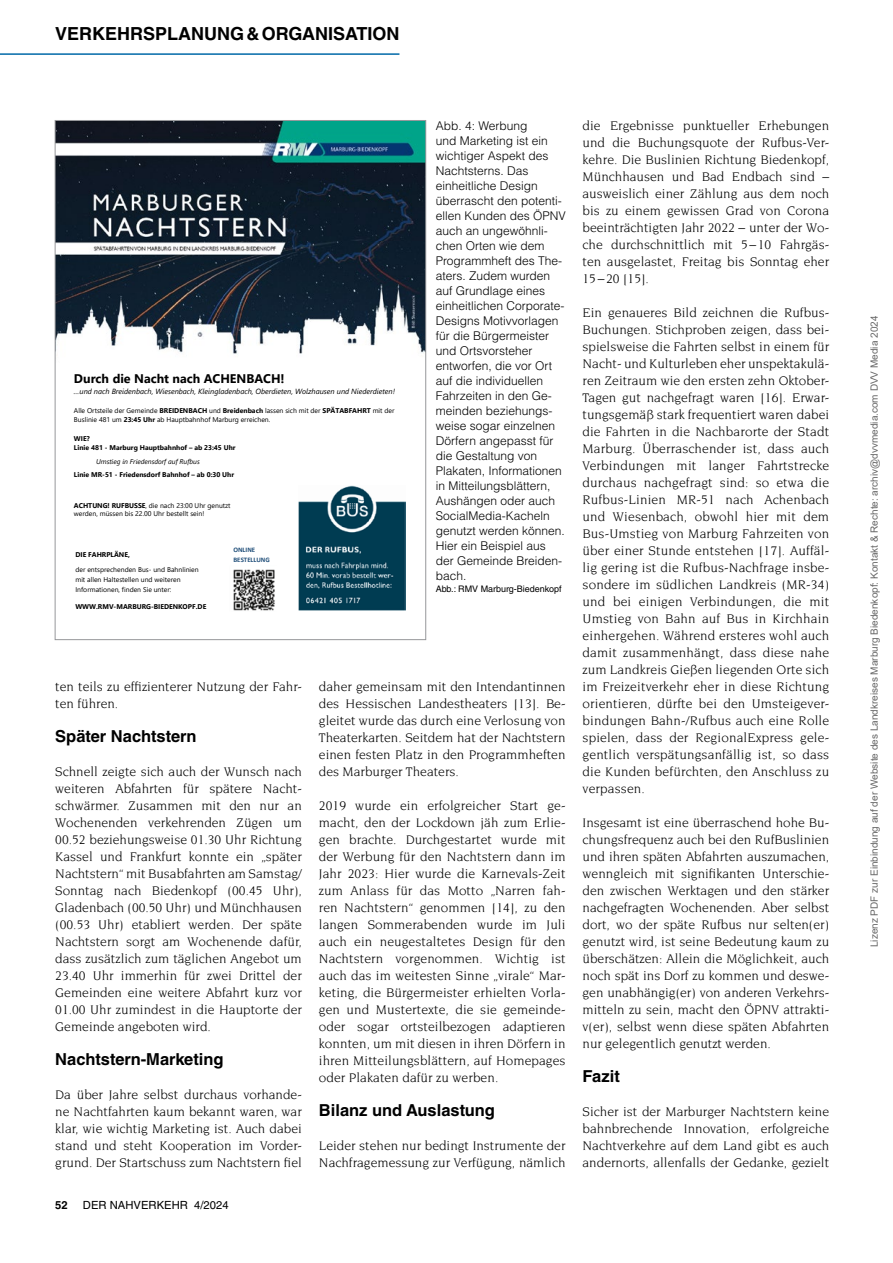
<style>
.page{position:relative;width:893px;height:1263px;background:#fff}
.page>*{position:absolute;margin:0;border:0;box-sizing:border-box;transform-origin:0 0}
.t1{font:700 18px "Helvetica LT Std";color:#000}
.t2{font:700 16.5px "Helvetica LT Std";color:#000}
.t3{font:13.5px/17px "Novarese Std";color:#000;text-align:justify}
.t4{font:700 12.45px "Segoe UI";color:#000}
.t5{font:300 12px/15px "Helvetica LT Std";color:#000}
.t6{font:11.25px "Helvetica LT Std";color:#000}
.t7{font:700 11.25px "Helvetica LT Std";color:#000}
.t8{font:10.05px "Arial";color:rgb(0 0 0/.6)}
.t9{font:9px "Helvetica LT Std";color:#000}
.t10{font:italic 7.5px "Segoe UI";color:#000}
.t11{font:6.9px/9.9px "Segoe UI";color:#000}
.t12{font:700 6.9px/9.1px "Segoe UI";color:#000}
.t13{font:italic 6.9px "Segoe UI";color:#000}
.t14{font:700 6.9px/9px "Calibri";color:#1f4e79}
.s1{font-weight:700}
</style>
<div class="page">
<hr style="left:0;top:53px;width:399px;height:2px;background:#0069a8">
<img style="left:233px;top:569px;width:42px;height:42px">
<img style="left:57px;top:122px;width:367px;height:232px">
<img style="left:298px;top:486px;width:107px;height:124px">
<h1 class="t1" style="left:55px;top:22px;width:346px">VERKEHRSPLANUNG&amp;ORGANISATION</h1>
<p class="t4" style="left:74px;top:367px;width:212px">Durch die Nacht nach ACHENBACH!</p>
<p class="t10" style="left:74px;top:384px;width:323px">…und nach Breidenbach, Wiesenbach, Kleingladenbach, Oberdieten, Wolzhausen und Niederdieten!</p>
<p class="t11" style="left:74px;top:406px;width:322px;line-height:9.1px">Alle Ortsteile der Gemeinde <span class="s1">BREIDENBACH</span> und <span class="s1">Breidenbach</span> lassen sich mit der <span class="s1">SPÄTABFAHRT</span> mit der<br>Buslinie 481 um <span class="s1">23:45 Uhr</span> ab Hauptbahnhof Marburg erreichen.</p>
<p class="t12" style="left:74px;top:433px;width:163px">WIE?<br>Linie 481 - Marburg Hauptbahnhof – ab 23:45 Uhr</p>
<p class="t13" style="left:96px;top:455px;width:105px">Umstieg in Friedensdorf auf Rufbus</p>
<p class="t12" style="left:74px;top:470px;width:162px">Linie MR-51 - Friedensdorf Bahnhof – ab 0:30 Uhr</p>
<p class="t11" style="left:74px;top:501px;width:158px;line-height:7.5px"><span class="s1">ACHTUNG! RUFBUSSE</span>, die nach 23:00 Uhr genutzt werden, müssen bis 22.00 Uhr bestellt sein!</p>
<p class="t12" style="left:75px;top:550px;width:56px">DIE FAHRPLÄNE,</p>
<p class="t11" style="left:75px;top:564px;width:125px">der entsprechenden Bus- und Bahnlinien mit allen Haltestellen und weiteren<br>Informationen, finden Sie unter:</p>
<p class="t12" style="left:75px;top:602px;width:132px">WWW.RMV-MARBURG-BIEDENKOPF.DE</p>
<p class="t14" style="left:233px;top:545px;width:38px">ONLINE<br>BESTELLUNG</p>
<p class="t5" style="left:436px;top:118px;width:132px">Abb. 4: Werbung<br>und Marketing ist ein wichtiger Aspekt des<br>Nachtsterns. Das einheitliche Design überrascht den potenti&shy;ellen Kunden des ÖPNV auch an ungewöhnli&shy;chen Orten wie dem<br>Programmheft des The&shy;aters. Zudem wurden auf Grundlage eines einheitlichen Corporate-<br>Designs Motivvorlagen für die Bürgermeister und Ortsvorsteher entworfen, die vor Ort auf die individuellen<br>Fahrzeiten in den Ge&shy;meinden beziehungs&shy;weise sogar einzelnen<br>Dörfern angepasst für die Gestaltung von<br>Plakaten, Informationen in Mitteilungsblättern,<br>Aushängen oder auch<br>SocialMedia-Kacheln genutzt werden können.<br>Hier ein Beispiel aus der Gemeinde Breiden&shy;bach.</p>
<p class="t9" style="left:436px;top:583px;width:128px">Abb.: RMV Marburg-Biedenkopf</p>
<p class="t3" style="left:55px;top:678px;width:248px">ten teils zu effizienterer Nutzung der Fahr&shy;ten führen.</p>
<p class="t2" style="left:55px;top:726px;width:143px">Später Nachtstern</p>
<p class="t3" style="left:55px;top:763px;width:248px">Schnell zeigte sich auch der Wunsch nach weiteren Abfahrten für spätere Nacht&shy;schwärmer. Zusammen mit den nur an Wochenenden verkehrenden Zügen um 00.52 beziehungsweise 01.30 Uhr Richtung Kassel und Frankfurt konnte ein „später Nachtstern“ mit Busabfahrten am Samstag/ Sonntag nach Biedenkopf (00.45 Uhr), Gladenbach (00.50 Uhr) und Münchhausen (00.53 Uhr) etabliert werden. Der späte Nachtstern sorgt am Wochenende dafür, dass zusätzlich zum täglichen Angebot um 23.40 Uhr immerhin für zwei Drittel der Gemeinden eine weitere Abfahrt kurz vor 01.00 Uhr zumindest in die Hauptorte der Gemeinde angeboten wird.</p>
<p class="t2" style="left:55px;top:1049px;width:170px">Nachtstern-Marketing</p>
<p class="t3" style="left:55px;top:1086px;width:248px">Da über Jahre selbst durchaus vorhande&shy;ne Nachtfahrten kaum bekannt waren, war klar, wie wichtig Marketing ist. Auch dabei stand und steht Kooperation im Vorder&shy;grund. Der Startschuss zum Nachtstern fiel</p>
<p class="t7" style="left:55px;top:1198px;width:14px">52</p>
<p class="t6" style="left:83px;top:1199px;width:147px">DER NAHVERKEHR 4/2024</p>
<p class="t3" style="left:319px;top:678px;width:248px">daher gemeinsam mit den Intendantinnen des Hessischen Landestheaters [13]. Be&shy;gleitet wurde das durch eine Verlosung von Theaterkarten. Seitdem hat der Nachtstern einen festen Platz in den Programmheften des Marburger Theaters.</p>
<p class="t3" style="left:319px;top:797px;width:248px">2019 wurde ein erfolgreicher Start ge&shy;macht, den der Lockdown jäh zum Erlie&shy;gen brachte. Durchgestartet wurde mit der Werbung für den Nachtstern dann im Jahr 2023: Hier wurde die Karnevals-Zeit zum Anlass für das Motto „Narren fah&shy;ren Nachtstern“ genommen [14], zu den langen Sommerabenden wurde im Juli auch ein neugestaltetes Design für den Nachtstern vorgenommen. Wichtig ist auch das im weitesten Sinne „virale“ Mar&shy;keting, die Bürgermeister erhielten Vorla&shy;gen und Mustertexte, die sie gemeinde&shy;oder sogar ortsteilbezogen adaptieren konnten, um mit diesen in ihren Dörfern in ihren Mitteilungsblättern, auf Homepages oder Plakaten dafür zu werben.</p>
<p class="t2" style="left:319px;top:1100px;width:178px">Bilanz und Auslastung</p>
<p class="t3" style="left:319px;top:1137px;width:248px">Leider stehen nur bedingt Instrumente der<br>Nachfragemessung zur Verfügung, nämlich</p>
<p class="t3" style="left:583px;top:117px;width:248px">die Ergebnisse punktueller Erhebungen und die Buchungsquote der Rufbus-Ver&shy;kehre. Die Buslinien Richtung Biedenkopf, Münchhausen und Bad Endbach sind – ausweislich einer Zählung aus dem noch bis zu einem gewissen Grad von Corona beeinträchtigten Jahr 2022 – unter der Wo&shy;che durchschnittlich mit 5–10 Fahrgäs&shy;ten ausgelastet, Freitag bis Sonntag eher 15–20 [15].</p>
<p class="t3" style="left:583px;top:304px;width:248px">Ein genaueres Bild zeichnen die Rufbus-Buchungen. Stichproben zeigen, dass bei&shy;spielsweise die Fahrten selbst in einem für Nacht- und Kulturleben eher unspektakulä&shy;ren Zeitraum wie den ersten zehn Oktober-Tagen gut nachgefragt waren [16]. Erwar&shy;tungsgemäß stark frequentiert waren dabei die Fahrten in die Nachbarorte der Stadt Marburg. Überraschender ist, dass auch Verbindungen mit langer Fahrtstrecke durchaus nachgefragt sind: so etwa die Rufbus-Linien MR-51 nach Achenbach und Wiesenbach, obwohl hier mit dem Bus-Umstieg von Marburg Fahrzeiten von über einer Stunde entstehen [17]. Auffäl&shy;lig gering ist die Rufbus-Nachfrage insbe&shy;sondere im südlichen Landkreis (MR-34) und bei einigen Verbindungen, die mit Umstieg von Bahn auf Bus in Kirchhain einhergehen. Während ersteres wohl auch damit zusammenhängt, dass diese nahe zum Landkreis Gießen liegenden Orte sich im Freizeitverkehr eher in diese Richtung orientieren, dürfte bei den Umsteigever&shy;bindungen Bahn-/Rufbus auch eine Rolle spielen, dass der RegionalExpress gele&shy;gentlich verspätungsanfällig ist, so dass die Kunden befürchten, den Anschluss zu verpassen.</p>
<p class="t3" style="left:583px;top:814px;width:248px">Insgesamt ist eine überraschend hohe Bu&shy;chungsfrequenz auch bei den RufBuslinien und ihren späten Abfahrten auszumachen, wenngleich mit signifikanten Unterschie&shy;den zwischen Werktagen und den stärker nachgefragten Wochenenden. Aber selbst dort, wo der späte Rufbus nur selten(er) genutzt wird, ist seine Bedeutung kaum zu überschätzen: Allein die Möglichkeit, auch noch spät ins Dorf zu kommen und deswe&shy;gen unabhängig(er) von anderen Verkehrs&shy;mitteln zu sein, macht den ÖPNV attrakti&shy;v(er), selbst wenn diese späten Abfahrten nur gelegentlich genutzt werden.</p>
<p class="t2" style="left:583px;top:1066px;width:39px">Fazit</p>
<p class="t3" style="left:583px;top:1103px;width:248px">Sicher ist der Marburger Nachtstern keine bahnbrechende Innovation, erfolgreiche Nachtverkehre auf dem Land gibt es auch andernorts, allenfalls der Gedanke, gezielt</p>
<p class="t8" style="left:867px;top:947px;width:633px;rotate:-90deg">Lizenz PDF zur Einbindung auf der Website des Landkreises Marburg Biedenkopf: Kontakt &amp; Rechte: archiv@dvvmedia.com DVV Media 2024</p>
</div>
